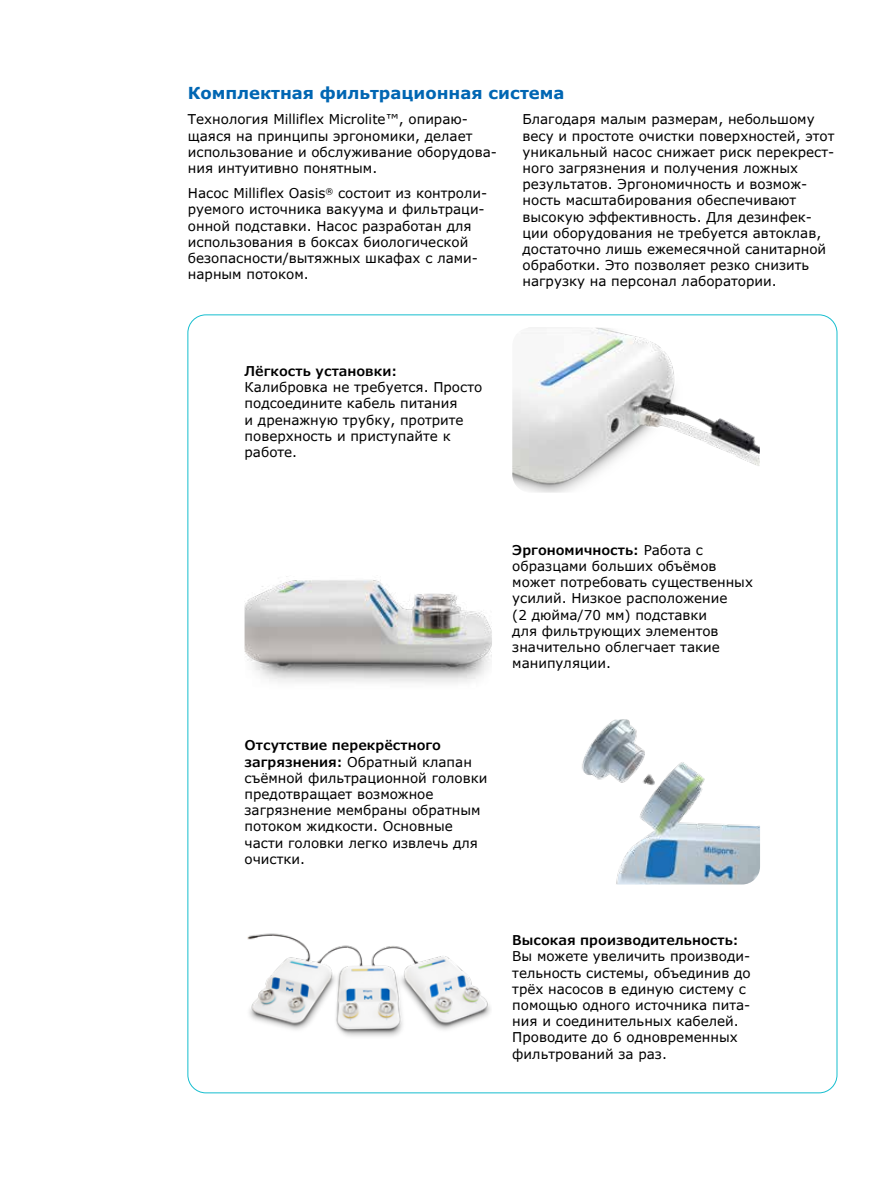
<style>
.page{position:relative;width:891px;height:1188px;background:#fff}
.page>*{position:absolute;margin:0;border:0;box-sizing:border-box;transform-origin:0 0}
.t1{font:700 16.5px "Verdana Pro";color:#0066b3}
.t2{font:13.5px/16.2px "Verdana Pro";color:#000}
.t3{font:600 13.5px "Verdana Pro";color:#000}
.s1{font-weight:600}
</style>
<div class="page">
<img style="left:512px;top:328px;width:248px;height:165px">
<img style="left:245px;top:576px;width:247px;height:107px">
<img style="left:582px;top:720px;width:178px;height:165px">
<img style="left:247px;top:933px;width:244px;height:104px">
<p class="t1" style="left:188px;top:82px;width:378px">Комплектная фильтрационная система</p>
<p class="t2" style="left:188px;top:112px;width:311px">Технология Milliflex Microlite™, опираю&shy;щаяся на принципы эргономики, делает использование и обслуживание оборудова&shy;ния интуитивно понятным.</p>
<p class="t2" style="left:188px;top:185px;width:301px">Насос Milliflex Oasis<sup>®</sup> состоит из контроли&shy;руемого источника вакуума и фильтраци&shy;онной подставки. Насос разработан для использования в боксах биологической безопасности/вытяжных шкафах с лами&shy;нарным потоком.</p>
<p class="t2" style="left:523px;top:112px;width:313px">Благодаря малым размерам, небольшому весу и простоте очистки поверхностей, этот уникальный насос снижает риск перекрест&shy;ного загрязнения и получения ложных результатов. Эргономичность и возмож&shy;ность масштабирования обеспечивают высокую эффективность. Для дезинфек&shy;ции оборудования не требуется автоклав, достаточно лишь ежемесячной санитарной обработки. Это позволяет резко снизить нагрузку на персонал лаборатории.</p>
<p class="t3" style="left:245px;top:362px;width:154px">Лёгкость установки:</p>
<p class="t2" style="left:245px;top:379px;width:239px">Калибровка не требуется. Просто подсоедините кабель питания<br>и дренажную трубку, протрите поверхность и приступайте к работе.</p>
<p class="t2" style="left:512px;top:542px;width:242px"><span class="s1">Эргономичность:</span> Работа с образцами больших объёмов может потребовать существенных усилий. Низкое расположение<br>(2 дюйма/70 мм) подставки<br>для фильтрующих элементов значительно облегчает такие манипуляции.</p>
<p class="t2" style="left:245px;top:738px;width:244px"><span class="s1">Отсутствие перекрёстного загрязнения:</span> Обратный клапан съёмной фильтрационной головки предотвращает возможное загрязнение мембраны обратным потоком жидкости. Основные части головки легко извлечь для очистки.</p>
<p class="t3" style="left:512px;top:932px;width:228px">Высокая производительность:</p>
<p class="t2" style="left:512px;top:949px;width:240px">Вы можете увеличить производи&shy;тельность системы, объединив до трёх насосов в единую систему с помощью одного источника пита&shy;ния и соединительных кабелей.<br>Проводите до 6 одновременных фильтрований за раз.</p>
</div>
